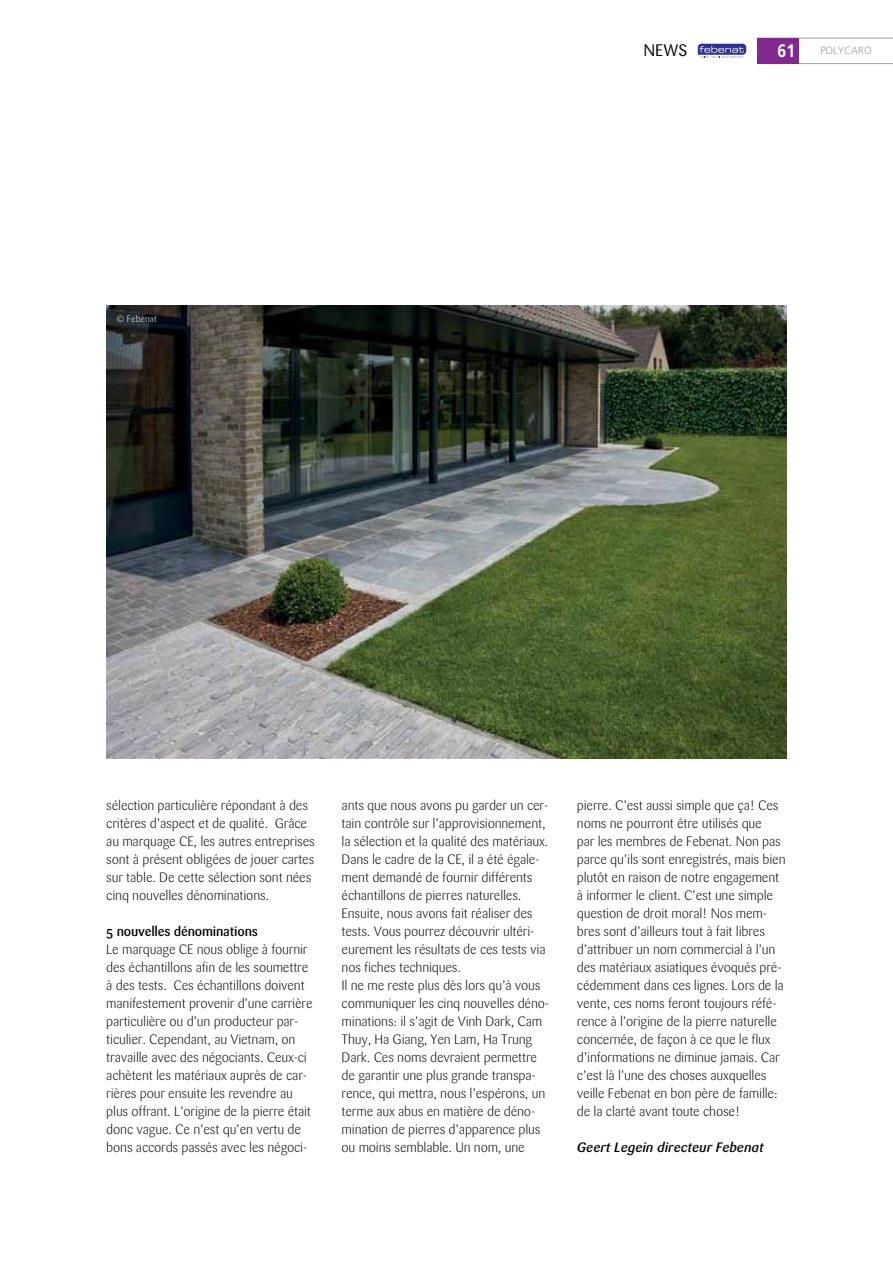
<style>
.page{position:relative;width:893px;height:1263px;background:#fff}
.page>*{position:absolute;margin:0;border:0;box-sizing:border-box;transform-origin:0 0}
.t1{font:700 18px "Frutiger LT Std";color:#fff;scale:.88 1}
.t2{font:16.5px "Sari";color:#000}
.t3{font:300 13.5px/18px "Sari";letter-spacing:-.015em;color:#000}
.t4{font:italic 500 13.5px "Sari";color:#000}
.t5{font:500 13.5px "Sari";letter-spacing:-.015em;color:#000}
.t6{font:300 10.5px "Frutiger LT Std";color:#9d9fa2}
.t7{font:300 9px "Sari";color:#fff}
</style>
<div class="page">
<hr style="left:757px;top:38px;width:136px;height:1px;background:#9d9fa2">
<hr style="left:757px;top:63px;width:136px;height:1px;background:#9d9fa2">
<div style="left:757px;top:38px;width:41px;height:26px;background:#812990"></div>
<div style="left:698px;top:40px;width:48px;height:22px;background:linear-gradient(to right,#fff,#fff)"></div>
<svg style="left:698px;top:44px;width:48px;height:14px"></svg>
<img style="left:106px;top:305px;width:681px;height:453px">
<p class="t7" style="left:117px;top:313px;width:42px">© Febenat</p>
<p class="t2" style="left:643px;top:41px;width:45px">NEWS</p>
<h1 class="t1" style="left:778px;top:41px;width:22px">61</h1>
<p class="t6" style="left:820px;top:45px;width:53px">POLYCARO</p>
<p class="t3" style="left:106px;top:797px;width:210px">sélection particulière répondant à des critères d’aspect et de qualité. Grâce au marquage CE, les autres entreprises sont à présent obligées de jouer cartes sur table. De cette sélection sont nées cinq nouvelles dénominations.</p>
<p class="t5" style="left:106px;top:923px;width:153px">5 nouvelles dénominations</p>
<p class="t3" style="left:106px;top:940px;width:208px">Le marquage CE nous oblige à fournir des échantillons afin de les soumettre à des tests. Ces échantillons doivent manifestement provenir d’une carrière particulière ou d’un producteur par&shy;ticulier. Cependant, au Vietnam, on travaille avec des négociants. Ceux-ci achètent les matériaux auprès de car&shy;rières pour ensuite les revendre au plus offrant. L’origine de la pierre était donc vague. Ce n’est qu’en vertu de bons accords passés avec les négoci-</p>
<p class="t3" style="left:342px;top:796px;width:209px">ants que nous avons pu garder un cer&shy;tain contrôle sur l’approvisionnement, la sélection et la qualité des matériaux.<br>Dans le cadre de la CE, il a été égale&shy;ment demandé de fournir différents échantillons de pierres naturelles.<br>Ensuite, nous avons fait réaliser des tests. Vous pourrez découvrir ultéri&shy;eurement les résultats de ces tests via nos fiches techniques.<br>Il ne me reste plus dès lors qu’à vous communiquer les cinq nouvelles déno&shy;minations: il s’agit de Vinh Dark, Cam Thuy, Ha Giang, Yen Lam, Ha Trung Dark. Ces noms devraient permettre de garantir une plus grande transpa&shy;rence, qui mettra, nous l’espérons, un terme aux abus en matière de déno&shy;mination de pierres d’apparence plus ou moins semblable. Un nom, une</p>
<p class="t3" style="left:577px;top:797px;width:210px">pierre. C’est aussi simple que ça! Ces noms ne pourront être utilisés que<br>par les membres de Febenat. Non pas parce qu’ils sont enregistrés, mais bien plutôt en raison de notre engagement à informer le client. C’est une simple question de droit moral! Nos mem&shy;bres sont d’ailleurs tout à fait libres d’attribuer un nom commercial à l’un des matériaux asiatiques évoqués pré&shy;cédemment dans ces lignes. Lors de la vente, ces noms feront toujours réfé&shy;rence à l’origine de la pierre naturelle concernée, de façon à ce que le flux d’informations ne diminue jamais. Car c’est là l’une des choses auxquelles veille Febenat en bon père de famille: de la clarté avant toute chose!</p>
<p class="t4" style="left:577px;top:1139px;width:188px">Geert Legein directeur Febenat</p>
</div>
